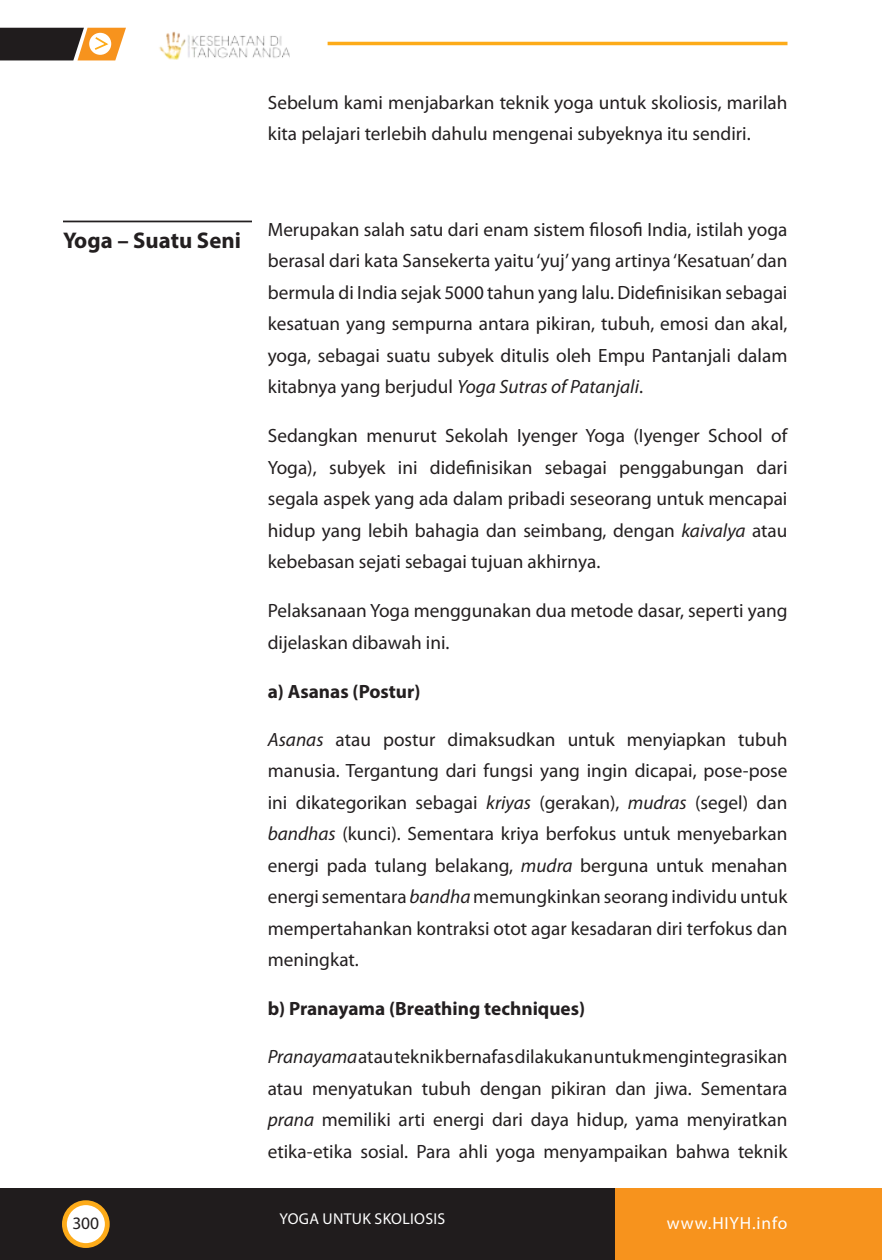
<style>
.page{position:relative;width:882px;height:1260px;background:#fff}
.page>*{position:absolute;margin:0;border:0;box-sizing:border-box;transform-origin:0 0}
.t1{font:700 22.75px "Myriad Pro";color:#231f20}
.t2{font:19.25px/31.5px "Myriad Pro";color:#231f20;text-align:justify}
.t3{font:700 19.25px "Myriad Pro";color:#231f20}
.t4{font:17.5px "Myriad Pro";letter-spacing:.05em;color:#fff}
.t5{font:17.5px "Myriad Pro";color:#231f20}
.t6{font:15.75px "Myriad Pro";color:#fff}
.s1{font-style:italic}
</style>
<div class="page">
<div style="left:0;top:1188px;width:615px;height:72px;background:#201c1d"></div>
<div style="left:615px;top:1188px;width:267px;height:72px;background:#f7931d"></div>
<svg style="left:0;top:28px;width:126px;height:32px;background:#725940"></svg>
<hr style="left:328px;top:42px;width:459px;height:3px;background:#fdab19">
<div style="left:64px;top:1203px;width:43px;height:43px;background:#fff;border-radius:50%"></div>
<div style="left:62px;top:1200px;width:48px;height:48px;border:5px solid #fdab19;border-radius:50%"></div>
<img style="left:159px;top:31px;width:131px;height:28px">
<hr style="left:63px;top:221px;width:189px;height:1px;background:#231f20">
<p class="t2" style="left:268px;top:86px;width:521px">Sebelum kami menjabarkan teknik yoga untuk skoliosis, marilah kita pelajari terlebih dahulu mengenai subyeknya itu sendiri.</p>
<p class="t1" style="left:63px;top:226px;width:179px">Yoga – Suatu Seni</p>
<p class="t2" style="left:268px;top:213px;width:521px">Merupakan salah satu dari enam sistem filosofi India, istilah yoga berasal dari kata Sansekerta yaitu ‘yuj’ yang artinya ‘Kesatuan’ dan bermula di India sejak 5000 tahun yang lalu. Didefinisikan sebagai kesatuan yang sempurna antara pikiran, tubuh, emosi dan akal, yoga, sebagai suatu subyek ditulis oleh Empu Pantanjali dalam kitabnya yang berjudul <span class="s1">Yoga Sutras of Patanjali</span>.</p>
<p class="t2" style="left:268px;top:420px;width:521px">Sedangkan menurut Sekolah Iyenger Yoga (Iyenger School of Yoga), subyek ini didefinisikan sebagai penggabungan dari segala aspek yang ada dalam pribadi seseorang untuk mencapai hidup yang lebih bahagia dan seimbang, dengan <span class="s1">kaivalya</span> atau kebebasan sejati sebagai tujuan akhirnya.</p>
<p class="t2" style="left:268px;top:595px;width:521px">Pelaksanaan Yoga menggunakan dua metode dasar, seperti yang dijelaskan dibawah ini.</p>
<p class="t3" style="left:268px;top:679px;width:154px">a) Asanas (Postur)</p>
<p class="t2" style="left:268px;top:723px;width:521px"><span class="s1">Asanas</span> atau postur dimaksudkan untuk menyiapkan tubuh manusia. Tergantung dari fungsi yang ingin dicapai, pose-pose ini dikategorikan sebagai <span class="s1">kriyas</span> (gerakan), <span class="s1">mudras</span> (segel) dan <span class="s1">bandhas</span> (kunci). Sementara kriya berfokus untuk menyebarkan energi pada tulang belakang, <span class="s1">mudra</span> berguna untuk menahan energi sementara <span class="s1">bandha</span> memungkinkan seorang individu untuk mempertahankan kontraksi otot agar kesadaran diri terfokus dan meningkat.</p>
<p class="t3" style="left:268px;top:996px;width:319px">b) Pranayama (Breathing techniques)</p>
<p class="t2" style="left:268px;top:1041px;width:521px"><span class="s1">Pranayama</span> atau teknik bernafas dilakukan untuk mengintegrasikan atau menyatukan tubuh dengan pikiran dan jiwa. Sementara <span class="s1">prana</span> memiliki arti energi dari daya hidup, yama menyiratkan etika-etika sosial. Para ahli yoga menyampaikan bahwa teknik</p>
<p class="t6" style="left:279px;top:1210px;width:11px">Yoga</p>
<p class="t6" style="left:323px;top:1210px;width:11px">untuk</p>
<p class="t6" style="left:375px;top:1210px;width:17px">Skoliosis</p>
<p class="t5" style="left:72px;top:1213px;width:28px">300</p>
<p class="t4" style="left:667px;top:1212px;width:122px">www.HIYH.info</p>
</div>
